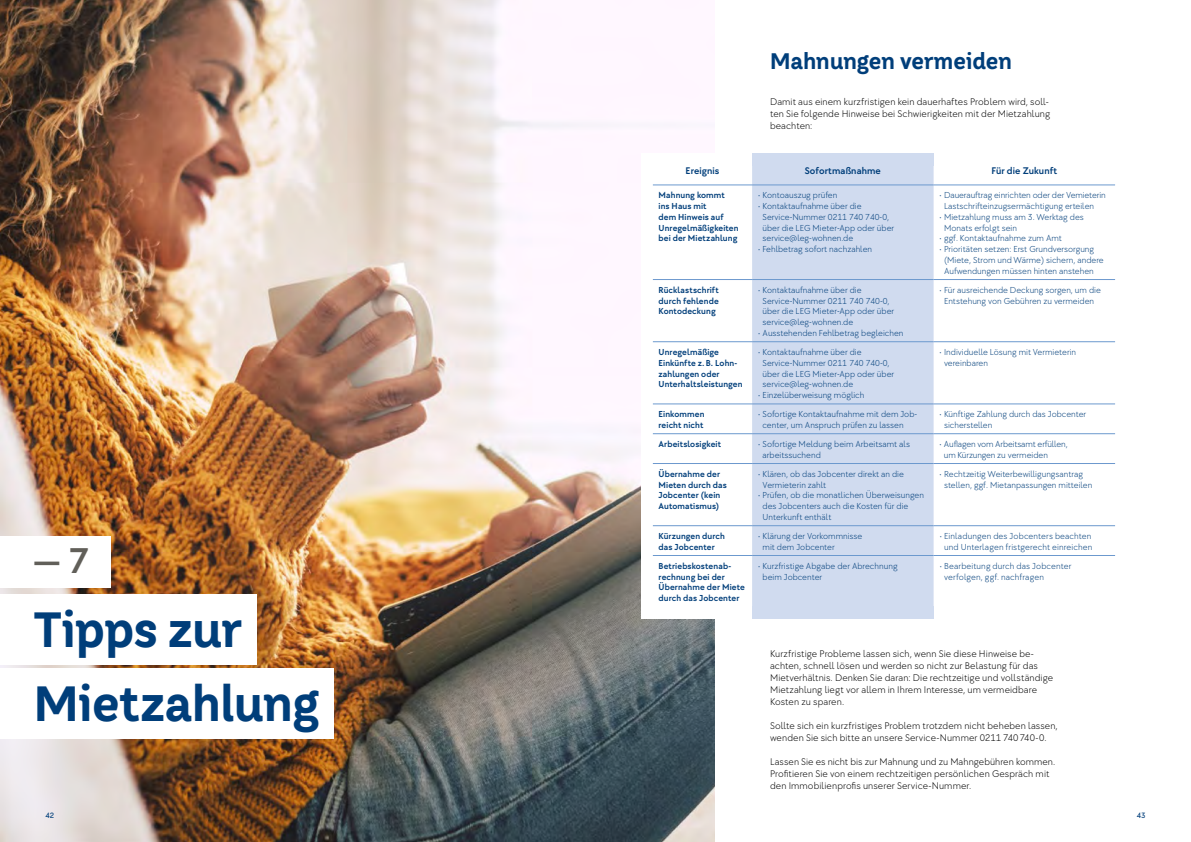
<style>
.page{position:relative;width:1191px;height:842px;background:#fff}
.page>*{position:absolute;margin:0;border:0;box-sizing:border-box;transform-origin:0 0}
.t1{font:700 49.4px/74.1px "LEG Corporate Headline";letter-spacing:-.01em;color:#003e7a}
.t2{font:500 37.1px "LEG Corporate Bodycopy";color:#615f59}
.t3{font:700 22.5px "LEG Corporate Headline";letter-spacing:-.005em;color:#003e7a}
.t4{font:300 10px/12px "LEG Corporate Bodycopy";letter-spacing:.01em;color:#000}
.t5{font:500 10px "LEG Corporate Bodycopy";letter-spacing:.01em;color:#003e7a}
.t6{font:300 9px/10.8px "LEG Corporate Bodycopy";color:#003e7a}
.t7{font:500 9px/10.8px "LEG Corporate Bodycopy";letter-spacing:.01em;color:#003e7a}
.t8{font:8px "LEG Corporate Bodycopy";color:#003e7a}
</style>
<div class="page">
<img style="left:0;top:0;width:715px;height:842px">
<div style="left:0;top:536px;width:110px;height:51px;background:#fff"></div>
<div style="left:0;top:595px;width:256px;height:70px;background:#fff"></div>
<div style="left:0;top:669px;width:333px;height:70px;background:#fff"></div>
<div style="left:641px;top:153px;width:474px;height:466px;background:#fff"></div>
<div style="left:752px;top:165px;width:181px;height:442px;background:#d0dbef"></div>
<hr style="left:653px;top:184px;width:99px;height:1px;background:#6c99ce">
<hr style="left:752px;top:184px;width:181px;height:1px;background:#6c99ce">
<hr style="left:933px;top:184px;width:182px;height:1px;background:#6c99ce">
<hr style="left:653px;top:279px;width:99px;height:1px;background:#6c99ce">
<hr style="left:752px;top:279px;width:181px;height:1px;background:#6c99ce">
<hr style="left:933px;top:279px;width:182px;height:1px;background:#6c99ce">
<hr style="left:653px;top:341px;width:99px;height:1px;background:#6c99ce">
<hr style="left:752px;top:341px;width:181px;height:1px;background:#6c99ce">
<hr style="left:933px;top:341px;width:182px;height:1px;background:#6c99ce">
<hr style="left:653px;top:403px;width:99px;height:1px;background:#6c99ce">
<hr style="left:752px;top:403px;width:181px;height:1px;background:#6c99ce">
<hr style="left:933px;top:403px;width:182px;height:1px;background:#6c99ce">
<hr style="left:653px;top:433px;width:99px;height:1px;background:#6c99ce">
<hr style="left:752px;top:433px;width:181px;height:1px;background:#6c99ce">
<hr style="left:933px;top:433px;width:182px;height:1px;background:#6c99ce">
<hr style="left:653px;top:463px;width:99px;height:1px;background:#6c99ce">
<hr style="left:752px;top:463px;width:181px;height:1px;background:#6c99ce">
<hr style="left:933px;top:463px;width:182px;height:1px;background:#6c99ce">
<hr style="left:653px;top:525px;width:99px;height:1px;background:#6c99ce">
<hr style="left:752px;top:525px;width:181px;height:1px;background:#6c99ce">
<hr style="left:933px;top:525px;width:182px;height:1px;background:#6c99ce">
<hr style="left:653px;top:555px;width:99px;height:1px;background:#6c99ce">
<hr style="left:752px;top:555px;width:181px;height:1px;background:#6c99ce">
<hr style="left:933px;top:555px;width:182px;height:1px;background:#6c99ce">
<div style="left:752px;top:153px;width:181px;height:12px;background:#d0dbef"></div>
<div style="left:752px;top:607px;width:181px;height:12px;background:#d0dbef"></div>
<h3 class="t3" style="left:770px;top:48px;width:244px">Mahnungen vermeiden</h3>
<p class="t4" style="left:770px;top:96px;width:282px">Damit aus einem kurzfristigen kein dauerhaftes Problem wird, soll&shy;ten Sie folgende Hinweise bei Schwierigkeiten mit der Mietzahlung beachten:</p>
<p class="t5" style="left:685px;top:164px;width:35px">Ereignis</p>
<p class="t5" style="left:805px;top:164px;width:78px">Sofortmaßnahme</p>
<p class="t5" style="left:991px;top:164px;width:67px">Für die Zukunft</p>
<p class="t7" style="left:658px;top:190px;width:82px">Mahnung kommt<br>ins Haus mit<br>dem Hinweis auf<br>Unregelmäßigkeiten bei der Mietzahlung</p>
<p class="t6" style="left:758px;top:190px;width:81px">• Kontoauszug prüfen</p>
<p class="t6" style="left:944px;top:190px;width:163px;text-indent:-5px">• Dauerauftrag einrichten oder der Vemieterin<br>Lastschrifteinzugsermächtigung erteilen</p>
<p class="t6" style="left:944px;top:211px;width:141px;text-indent:-5px">• Mietzahlung muss am 3. Werktag des<br>Monats erfolgt sein</p>
<p class="t6" style="left:939px;top:233px;width:124px">• ggf. Kontaktaufnahme zum Amt</p>
<p class="t6" style="left:944px;top:244px;width:161px;text-indent:-5px">• Prioritäten setzen: Erst Grundversorgung (Miete, Strom und Wärme) sichern, andere<br>Aufwendungen müssen hinten anstehen</p>
<p class="t6" style="left:762px;top:201px;width:133px;text-indent:-5px">• Kontaktaufnahme über die<br>Service--Nummer 0211 740 740-0, über die LEG Mieter-App oder über service@leg-wohnen.de</p>
<p class="t6" style="left:758px;top:244px;width:116px">• Fehlbetrag sofort nachzahlen</p>
<p class="t7" style="left:658px;top:284px;width:62px;text-align:justify">Rücklastschrift durch fehlende Kontodeckung</p>
<p class="t6" style="left:762px;top:284px;width:133px;text-indent:-5px">• Kontaktaufnahme über die<br>Service--Nummer 0211 740 740-0, über die LEG Mieter-App oder über service@leg-wohnen.de</p>
<p class="t6" style="left:758px;top:328px;width:147px">• Ausstehenden Fehlbetrag begleichen</p>
<p class="t7" style="left:658px;top:347px;width:86px">Unregelmäßige<br>Einkünfte z.B. Lohn&shy;zahlungen oder<br>Unterhaltsleistungen</p>
<p class="t6" style="left:762px;top:347px;width:133px;text-indent:-5px">• Kontaktaufnahme über die<br>Service--Nummer 0211 740 740-0, über die LEG Mieter-App oder über service@leg-wohnen.de</p>
<p class="t6" style="left:758px;top:390px;width:108px">• Einzelüberweisung möglich</p>
<p class="t6" style="left:939px;top:284px;width:163px;text-align:center">• Für ausreichende Deckung sorgen, um die<br>Entstehung von Gebühren zu vermeiden</p>
<p class="t6" style="left:944px;top:347px;width:134px;text-indent:-5px">• Individuelle Lösung mit Vermieterin vereinbaren</p>
<h2 class="t2" style="left:34px;top:538px;width:57px">— 7</h2>
<h1 class="t1" style="left:34px;top:593px;width:287px">Tipps zur<br>Mietzahlung</h1>
<p class="t7" style="left:658px;top:409px;width:47px">Einkommen reicht nicht</p>
<p class="t6" style="left:762px;top:409px;width:156px;text-indent:-5px">• Sofortige Kontaktaufnahme mit dem Job&shy;center, um Anspruch prüfen zu lassen</p>
<p class="t6" style="left:944px;top:409px;width:144px;text-indent:-5px">• Künftige Zahlung durch das Jobcenter sicherstellen</p>
<p class="t7" style="left:658px;top:438px;width:64px">Arbeitslosigkeit</p>
<p class="t6" style="left:762px;top:438px;width:149px;text-indent:-5px">• Sofortige Meldung beim Arbeitsamt als arbeitssuchend</p>
<p class="t6" style="left:944px;top:438px;width:125px;text-indent:-5px">• Auflagen vom Arbeitsamt erfüllen, um Kürzungen zu vermeiden</p>
<p class="t7" style="left:658px;top:468px;width:70px">Übernahme der<br>Mieten durch das<br>Jobcenter (kein<br>Automatismus)</p>
<p class="t6" style="left:762px;top:468px;width:143px;text-indent:-5px">• Klären, ob das Jobcenter direkt an die<br>Vermieterin zahlt</p>
<p class="t6" style="left:944px;top:468px;width:150px;text-indent:-5px">• Rechtzeitig Weiterbewilligungsantrag stellen, ggf. Mietanpassungen mitteilen</p>
<p class="t6" style="left:762px;top:490px;width:163px;text-indent:-5px">• Prüfen, ob die monatlichen Überweisungen des Jobcenters auch die Kosten für die<br>Unterkunft enthält</p>
<p class="t7" style="left:658px;top:530px;width:68px">Kürzungen durch das Jobcenter</p>
<p class="t6" style="left:762px;top:530px;width:101px;text-indent:-5px">• Klärung der Vorkommnisse mit dem Jobcenter</p>
<p class="t6" style="left:939px;top:530px;width:155px;text-align:center">• Einladungen des Jobcenters beachten und Unterlagen fristgerecht einreichen</p>
<p class="t7" style="left:658px;top:560px;width:88px">Betriebskostenab&shy;rechnung bei der<br>Übernahme der Miete durch das Jobcenter</p>
<p class="t6" style="left:762px;top:560px;width:136px;text-indent:-5px">• Kurzfristige Abgabe der Abrechnung beim Jobcenter</p>
<p class="t6" style="left:944px;top:560px;width:129px;text-indent:-5px">• Bearbeitung durch das Jobcenter verfolgen, ggf. nachfragen</p>
<p class="t4" style="left:770px;top:648px;width:285px">Kurzfristige Probleme lassen sich, wenn Sie diese Hinweise be&shy;achten, schnell lösen und werden so nicht zur Belastung für das Mietverhältnis. Denken Sie daran: Die rechtzeitige und vollständige Mietzahlung liegt vor allem in Ihrem Interesse, um vermeidbare Kosten zu sparen.</p>
<p class="t4" style="left:770px;top:720px;width:289px">Sollte sich ein kurzfristiges Problem trotzdem nicht beheben lassen, wenden Sie sich bitte an unsere Service-Nummer 0211 740740-0.</p>
<p class="t4" style="left:770px;top:756px;width:287px">Lassen Sie es nicht bis zur Mahnung und zu Mahngebühren kommen.<br>Profitieren Sie von einem rechtzeitigen persönlichen Gespräch mit den Immobilienprofis unserer Service-Nummer.</p>
<p class="t8" style="left:45px;top:810px;width:10px">42</p>
<p class="t8" style="left:1136px;top:810px;width:10px">43</p>
</div>
